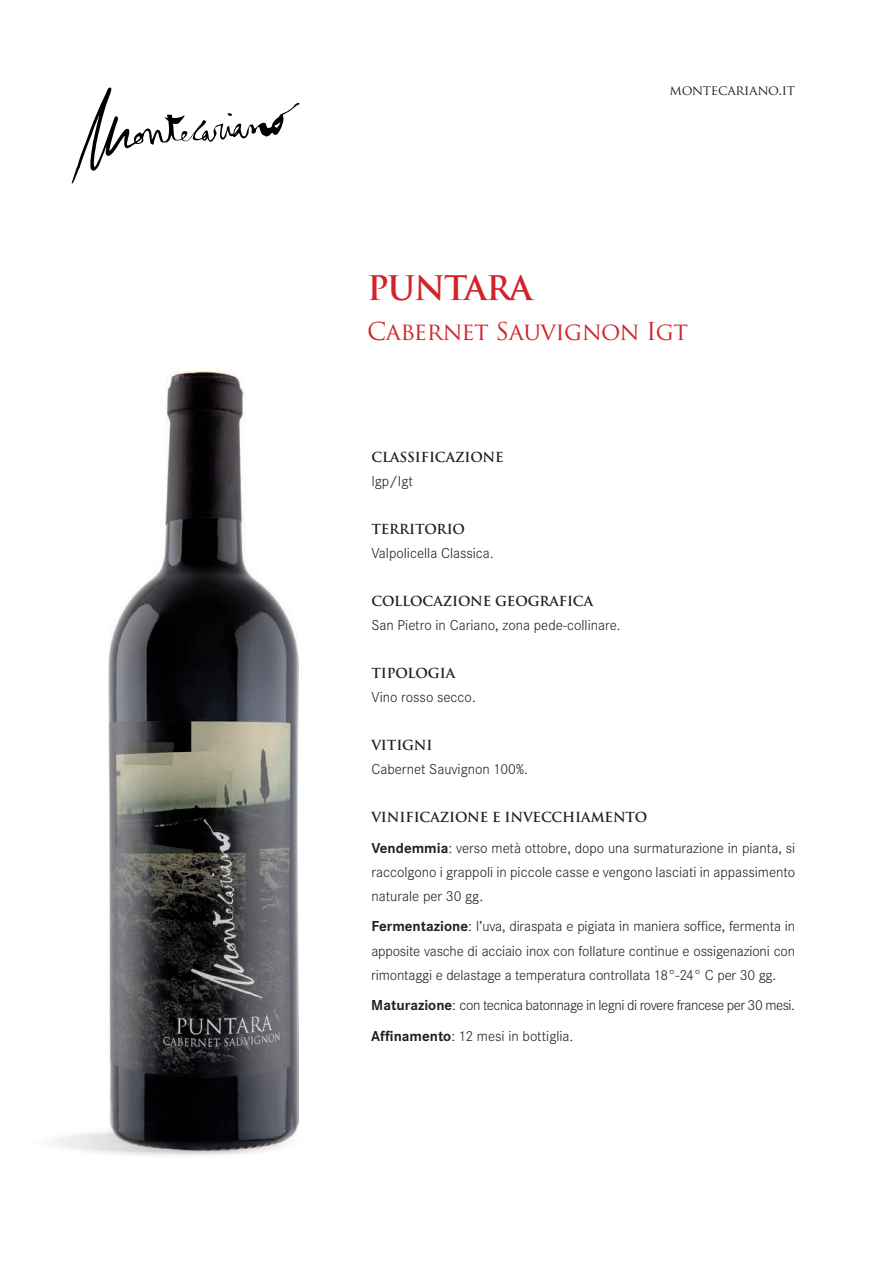
<style>
.page{position:relative;width:893px;height:1263px;background:#fff}
.page>*{position:absolute;margin:0;border:0;box-sizing:border-box;transform-origin:0 0}
.t1{font:700 33px "Trajan Pro";letter-spacing:-.04em;color:#d1232a}
.t2{font:24px "Trajan Pro";letter-spacing:-.02em;color:#d1232a}
.t3{font:300 15px/24px "Corporate S";color:#231f20;text-align:justify}
.t4{font:300 15px/30.8px "Corporate S";letter-spacing:-.03em;color:#231f20}
.t5{font:700 13.5px "Trajan Pro";letter-spacing:-.01em;color:#231f20}
.t6{font:13.5px "Trajan Pro";letter-spacing:-.02em;color:#231f20}
.s1{font-weight:700}
</style>
<div class="page">
<svg style="left:72px;top:88px;width:228px;height:96px"></svg>
<svg style="left:26px;top:1126px;width:284px;height:32px;fill:#f5f5f5"></svg>
<img style="left:108px;top:371px;width:191px;height:780px">
<p class="t6" style="left:669px;top:82px;width:127px">montecariano.it</p>
<h1 class="t1" style="left:367px;top:267px;width:167px">PUNTARA</h1>
<h2 class="t2" style="left:367px;top:316px;width:323px">Cabernet Sauvignon Igt</h2>
<p class="t5" style="left:371px;top:448px;width:134px">CLASSIFICAZIONE</p>
<p class="t3" style="left:371px;top:469px;width:43px">Igp/Igt</p>
<p class="t5" style="left:371px;top:520px;width:95px">TERRITORIO</p>
<p class="t3" style="left:371px;top:541px;width:124px">Valpolicella Classica.</p>
<p class="t5" style="left:371px;top:592px;width:223px">COLLOCAZIONE GEOGRAFICA</p>
<p class="t3" style="left:371px;top:613px;width:251px">San Pietro in Cariano, zona pede-collinare.</p>
<p class="t5" style="left:371px;top:664px;width:85px">TIPOLOGIA</p>
<p class="t3" style="left:371px;top:685px;width:106px">Vino rosso secco.</p>
<p class="t5" style="left:371px;top:736px;width:63px">VITIGNI</p>
<p class="t3" style="left:371px;top:757px;width:158px">Cabernet Sauvignon 100%.</p>
<p class="t5" style="left:371px;top:808px;width:278px">VINIFICAZIONE E INVECCHIAMENTO</p>
<p class="t3" style="left:371px;top:836px;width:425px"><span class="s1">Vendemmia</span>: verso metà ottobre, dopo una surmaturazione in pianta, si raccolgono i grappoli in piccole casse e vengono lasciati in appassimento naturale per 30 gg.</p>
<p class="t3" style="left:371px;top:915px;width:425px"><span class="s1">Fermentazione</span>: l’uva, diraspata e pigiata in maniera soffice, fermenta in apposite vasche di acciaio inox con follature continue e ossigenazioni con rimontaggi e delastage a temperatura controllata 18°-24° C per 30 gg.</p>
<p class="t4" style="left:371px;top:990px;width:425px"><span class="s1">Maturazione</span>: con tecnica batonnage in legni di rovere francese per 30 mesi.<br><span class="s1">Affinamento</span>: 12 mesi in bottiglia.</p>
</div>
